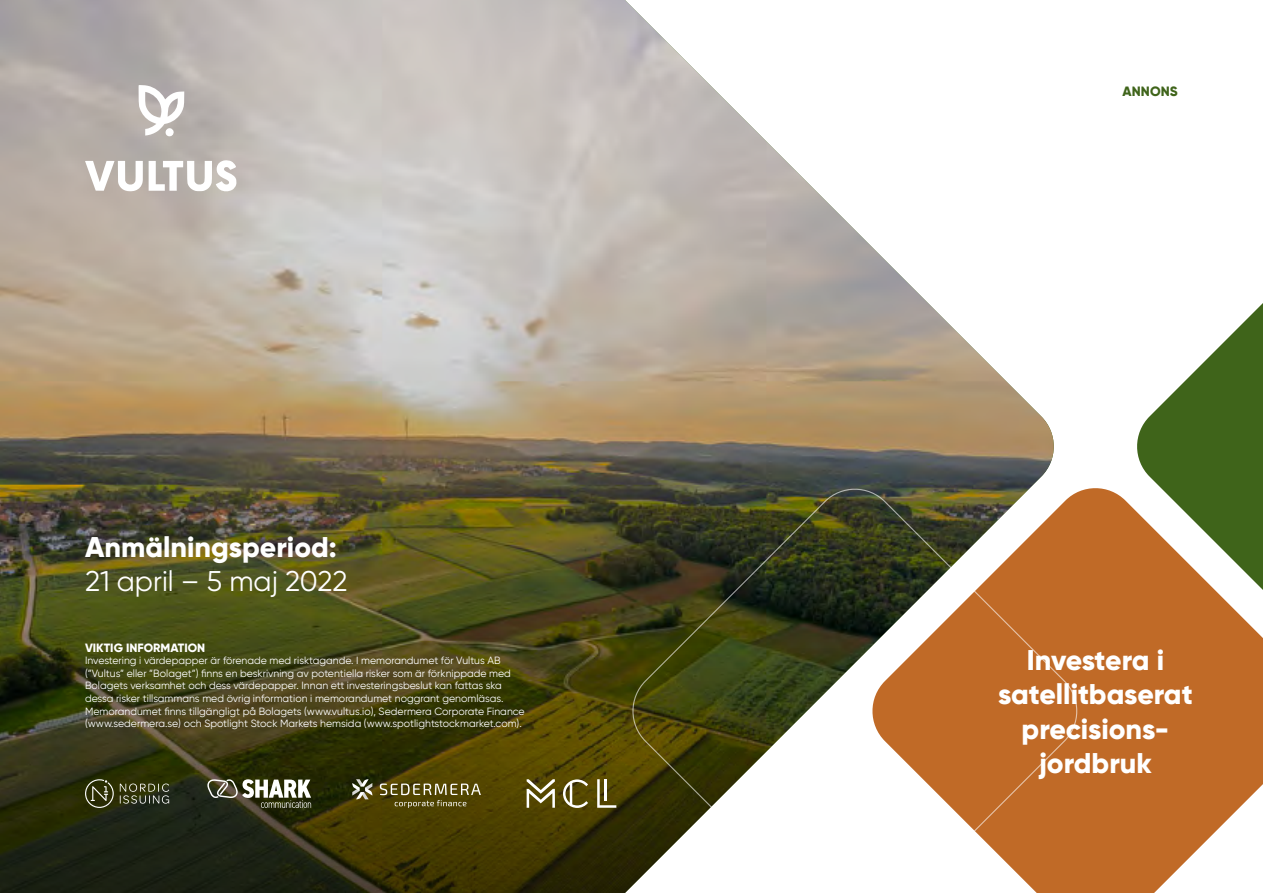
<style>
.page{position:relative;width:1263px;height:893px;background:#fff}
.page>*{position:absolute;margin:0;border:0;box-sizing:border-box;transform-origin:0 0}
.t1{font:800 28.5px/34.2px "Gilroy";color:#fff;text-align:center}
.t2{font:28.5px "Gilroy";color:#fff}
.t3{font:800 13.5px "Gilroy";letter-spacing:.01em;color:#3f641a}
.t4{font:800 12px "Gilroy";color:#fff}
.t5{font:10.5px/12.6px "Gilroy";color:#fff}
</style>
<div class="page">
<img style="left:0;top:0;width:1054px;height:893px">
<svg style="left:868px;top:484px;width:395px;height:409px;background:#c77d43"></svg>
<svg style="left:1133px;top:303px;width:130px;height:371px"></svg>
<svg style="left:139px;top:85px;width:45px;height:52px"></svg>
<svg style="left:85px;top:161px;width:58px;height:30px"></svg>
<svg style="left:149px;top:160px;width:88px;height:32px"></svg>
<svg style="left:627px;top:485px;width:455px;height:408px"></svg>
<svg style="left:207px;top:779px;width:104px;height:29px"></svg>
<svg style="left:85px;top:779px;width:29px;height:29px"></svg>
<svg style="left:120px;top:783px;width:49px;height:21px"></svg>
<svg style="left:352px;top:779px;width:20px;height:20px"></svg>
<svg style="left:380px;top:783px;width:101px;height:25px;background:#6f6530"></svg>
<svg style="left:527px;top:779px;width:28px;height:29px"></svg>
<svg style="left:563px;top:779px;width:25px;height:29px"></svg>
<svg style="left:597px;top:779px;width:19px;height:29px"></svg>
<h1 class="t1" style="left:85px;top:530px;width:253px">Anmälningsperiod:</h1>
<h1 class="t2" style="left:85px;top:564px;width:264px">21 april – 5 maj 2022</h1>
<p class="t4" style="left:85px;top:640px;width:122px">VIKTIG INFORMATION</p>
<p class="t5" style="left:85px;top:654px;width:441px">Investering i värdepapper är förenade med risktagande. I memorandumet för Vultus AB (”Vultus” eller ”Bolaget”) finns en beskrivning av potentiella risker som är förknippade med Bolagets verksamhet och dess värdepapper. Innan ett investeringsbeslut kan fattas ska dessa risker tillsammans med övrig information i memorandumet noggrant genomläsas.<br>Memorandumet finns tillgängligt på Bolagets (www.vultus.io), Sedermera Corporate Finance (www.sedermera.se) och Spotlight Stock Markets hemsida (www.spotlightstockmarket.com).</p>
<p class="t3" style="left:1122px;top:83px;width:57px">ANNONS</p>
<h1 class="t1" style="left:998px;top:643px;width:196px">Investera i satellitbaserat precisions&shy;jordbruk</h1>
</div>
